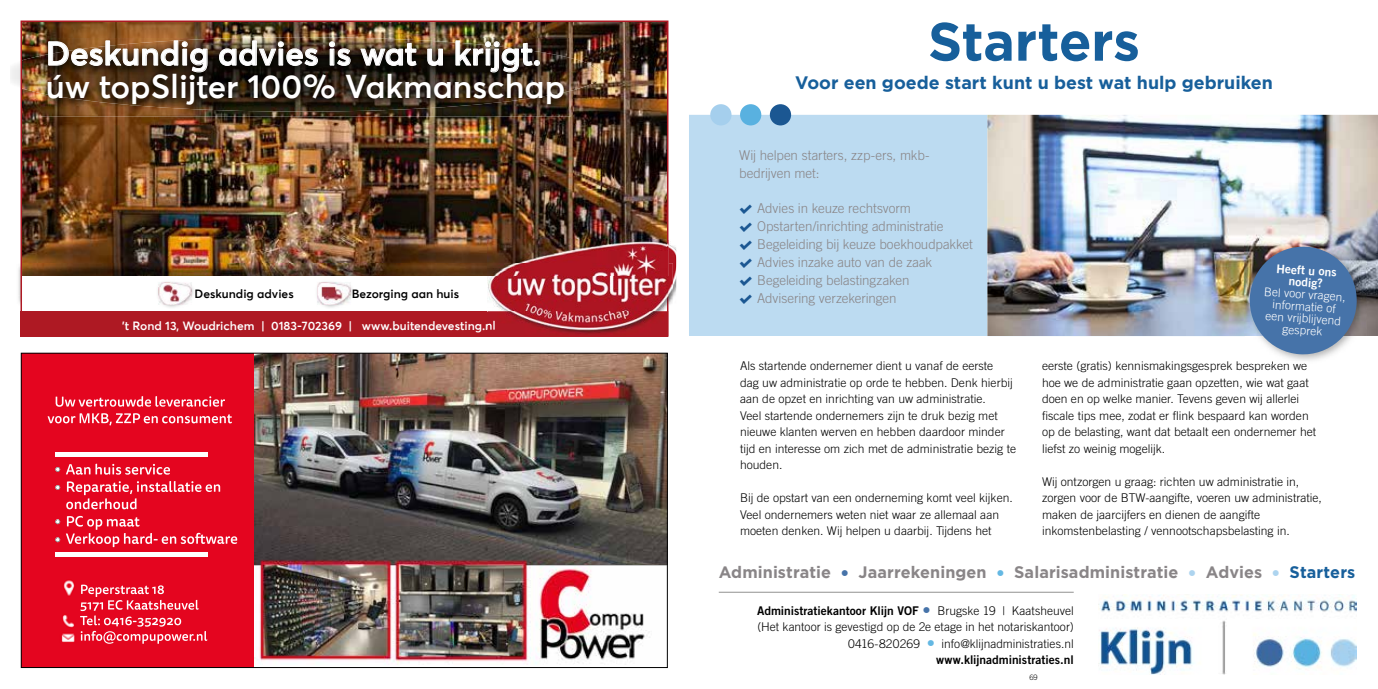
<style>
.page{position:relative;width:1378px;height:689px;background:#fff}
.page>*{position:absolute;margin:0;border:0;box-sizing:border-box;transform-origin:0 0}
.t1{font:700 54px "Homepage Baukasten";letter-spacing:-.005em;color:#175f9b}
.t2{font:600 33px/33px "Averta Std";color:#fff}
.t3{font:700 18px "Homepage Baukasten";color:#175f9b}
.t4{font:700 16.5px "Homepage Baukasten";letter-spacing:.005em;color:#898587}
.t5{font:300 13.5px/18px "Trade Gothic LT Std";letter-spacing:-.005em;color:#898587}
.t6{font:300 12px/16.5px "Trade Gothic LT Std";color:#000}
.t7{font:12px "Trade Gothic LT Std Bd 2";color:#000}
.t8{font:600 12px "Averta Std";color:#fff}
.t9{font:300 12px/12px "Trade Gothic LT Std";color:#fff;text-align:center}
.t10{font:600 12px "Averta Std";color:#000}
.t11{font:12px/12px "Trade Gothic LT Std Bd 2";color:#fff;text-align:center}
.t12{font:300 7.5px "Trade Gothic LT Std";color:#000}
.s1{font-family:"Trade Gothic LT Std Cn 18";font-weight:400;color:#4673a9}
.s2{font-family:"Trade Gothic LT Std Cn 18";font-weight:400;color:#64b8e3}
.s3{font-family:"Trade Gothic LT Std Cn 18";font-weight:400;color:#add4ef}
.s4{color:#175f9b}
.s5{font-family:"Trade Gothic LT Std Cn 18";font-size:16.5px;color:#4673a9}
.s6{font-family:"Trade Gothic LT Std";font-weight:300}
.s7{font-size:16.5px;color:#64b8e3}
</style>
<div class="page">
<img style="left:253px;top:355px;width:412px;height:210px">
<img style="left:253px;top:565px;width:412px;height:101px">
<img style="left:23px;top:355px;width:230px;height:311px">
<img style="left:55px;top:453px;width:153px;height:3px">
<img style="left:55px;top:552px;width:153px;height:4px">
<svg style="left:55px;top:467px;width:5px;height:5px"></svg>
<svg style="left:55px;top:485px;width:5px;height:5px"></svg>
<svg style="left:55px;top:519px;width:5px;height:5px"></svg>
<svg style="left:55px;top:537px;width:5px;height:5px"></svg>
<img style="left:18px;top:263px;width:3px;height:43px">
<img style="left:10px;top:61px;width:11px;height:27px">
<img style="left:21px;top:21px;width:647px;height:316px">
<img style="left:487px;top:240px;width:189px;height:96px">
<img style="left:668px;top:263px;width:5px;height:43px">
<img style="left:668px;top:276px;width:1px;height:34px">
<svg style="left:668px;top:311px;width:1px;height:25px"></svg>
<img style="left:487px;top:240px;width:180px;height:95px">
<svg style="left:487px;top:321px;width:8px;height:11px"></svg>
<div style="left:689px;top:115px;width:298px;height:221px;background:#bcdbf1"></div>
<img style="left:1099px;top:594px;width:257px;height:80px">
<hr style="left:719px;top:592px;width:354px;height:1px;background:#919190">
<div style="left:710px;top:104px;width:21px;height:21px;background:#a5cfed;border-radius:50%"></div>
<div style="left:740px;top:104px;width:21px;height:21px;background:#59b1e0;border-radius:50%"></div>
<div style="left:770px;top:104px;width:21px;height:21px;background:#1b5792;border-radius:50%"></div>
<img style="left:987px;top:115px;width:391px;height:221px">
<img style="left:1245px;top:242px;width:120px;height:119px">
<img style="left:1245px;top:361px;width:60px;height:3px">
<svg style="left:1247px;top:245px;width:111px;height:111px;background:#6181a9"></svg>
<svg style="left:740px;top:205px;width:12px;height:9px"></svg>
<svg style="left:740px;top:223px;width:12px;height:9px"></svg>
<svg style="left:740px;top:241px;width:12px;height:9px"></svg>
<svg style="left:740px;top:259px;width:12px;height:9px"></svg>
<svg style="left:740px;top:277px;width:12px;height:9px"></svg>
<svg style="left:740px;top:295px;width:12px;height:9px"></svg>
<h2 class="t2" style="left:46px;top:37px;width:521px">Deskundig advies is wat u krijgt. úw topSlijter 100% Vakmanschap</h2>
<p class="t10" style="left:194px;top:286px;width:101px">Deskundig advies</p>
<p class="t10" style="left:352px;top:286px;width:109px">Bezorging aan huis</p>
<p class="t8" style="left:122px;top:318px;width:375px">’t Rond 13, Woudrichem | 0183-702369 | www.buitendevesting.nl</p>
<h1 class="t1" style="left:928px;top:10px;width:213px">Starters</h1>
<h3 class="t3" style="left:795px;top:72px;width:479px">Voor een goede start kunt u best wat hulp gebruiken</h3>
<p class="t5" style="left:739px;top:146px;width:192px">Wij helpen starters, zzp-ers, mkb&shy;bedrijven met:</p>
<p class="t5" style="left:757px;top:199px;width:217px">Advies in keuze rechtsvorm<br>Opstarten/inrichting administratie<br>Begeleiding bij keuze boekhoudpakket<br>Advies inzake auto van de zaak<br>Begeleiding belastingzaken<br>Advisering verzekeringen</p>
<p class="t6" style="left:740px;top:357px;width:278px">Als startende ondernemer dient u vanaf de eerste<br>dag uw administratie op orde te hebben. Denk hierbij aan de opzet en inrichting van uw administratie.<br>Veel startende ondernemers zijn te druk bezig met nieuwe klanten werven en hebben daardoor minder tijd en interesse om zich met de administratie bezig te houden.</p>
<p class="t6" style="left:740px;top:489px;width:274px">Bij de opstart van een onderneming komt veel kijken.<br>Veel ondernemers weten niet waar ze allemaal aan moeten denken. Wij helpen u daarbij. Tijdens het</p>
<p class="t11" style="left:1276px;top:262px;width:62px;rotate:4deg">Heeft u ons nodig?</p>
<p class="t9" style="left:1264px;top:285px;width:83px;rotate:4deg">Bel voor vragen, informatie of een vrijblijvend gesprek</p>
<p class="t6" style="left:1042px;top:357px;width:276px">eerste (gratis) kennismakingsgesprek bespreken we hoe we de administratie gaan opzetten, wie wat gaat doen en op welke manier. Tevens geven wij allerlei fiscale tips mee, zodat er flink bespaard kan worden op de belasting, want dat betaalt een ondernemer het liefst zo weinig mogelijk.</p>
<p class="t6" style="left:1042px;top:473px;width:281px">Wij ontzorgen u graag: richten uw administratie in, zorgen voor de BTW-aangifte, voeren uw administratie, maken de jaarcijfers en dienen de aangifte inkomstenbelasting / vennootschapsbelasting in.</p>
<h3 class="t4" style="left:719px;top:562px;width:638px">Administratie <span class="s1">•</span> Jaarrekeningen <span class="s2">•</span> Salarisadministratie <span class="s3">•</span> Advies <span class="s3">•</span> <span class="s4">Starters</span></h3>
<p class="t7" style="left:757px;top:603px;width:318px">Administratiekantoor Klijn VOF <span class="s5">•</span> <span class="s6">Brugske 19 | Kaatsheuvel</span></p>
<p class="t6" style="left:757px;top:618px;width:318px;text-align:right">(Het kantoor is gevestigd op de 2e etage in het notariskantoor)<br>0416-820269 <span class="s7">•</span> info@klijnadministraties.nl</p>
<p class="t7" style="left:936px;top:652px;width:139px">www.klijnadministraties.nl</p>
<p class="t12" style="left:1029px;top:672px;width:10px">69</p>
</div>
